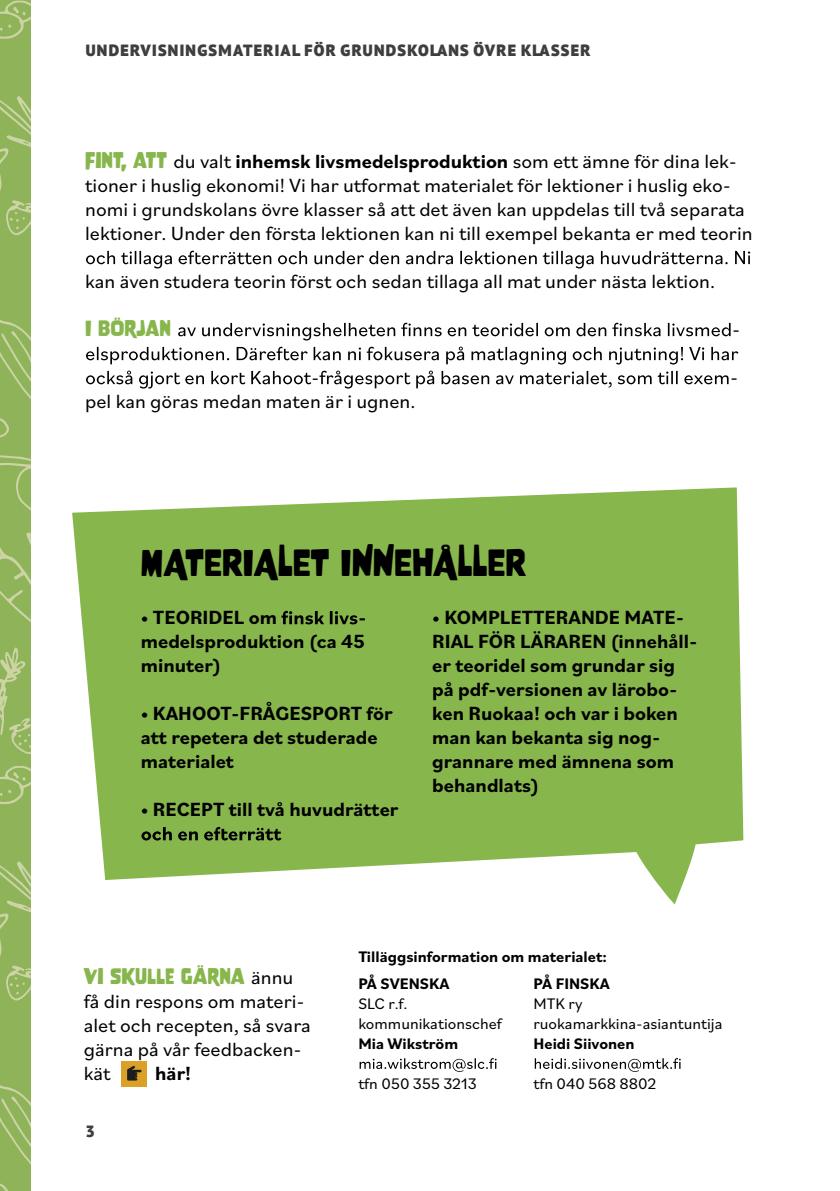
<style>
.page{position:relative;width:840px;height:1191px;background:#fff}
.page>*{position:absolute;margin:0;border:0;box-sizing:border-box;transform-origin:0 0}
.t1{font:34px "Nove";color:#000}
.t2{font:20px/24px "Bilo";color:#000}
.t3{font:700 20px/24px "Bilo";color:#000}
.t4{font:20px "Nove";color:#87b64c}
.t5{font:900 16.2px "PT Sans Pro";letter-spacing:.08em;color:#3e3e3d}
.t6{font:16px/20px "Bilo";color:#000}
.t7{font:700 16px/27px "Bilo";color:#000;text-align:right}
.s1{font-family:"Nove";color:#87b64c}
.s2{font-weight:700}
.s3{font-family:"Bilo";color:#000}
</style>
<div class="page">
<div style="left:0;top:0;width:30px;height:1191px;background:#8eb359"></div>
<svg style="left:0;top:96px;width:30px;height:140px"></svg>
<svg style="left:0;top:0;width:30px;height:39px"></svg>
<svg style="left:0;top:1085px;width:30px;height:106px"></svg>
<svg style="left:0;top:861px;width:30px;height:140px"></svg>
<svg style="left:0;top:765px;width:30px;height:39px"></svg>
<svg style="left:0;top:320px;width:30px;height:434px"></svg>
<svg style="left:86px;top:251px;width:663px;height:17px"></svg>
<svg style="left:178px;top:323px;width:552px;height:17px"></svg>
<svg style="left:86px;top:347px;width:652px;height:17px"></svg>
<svg style="left:86px;top:371px;width:642px;height:17px"></svg>
<svg style="left:72px;top:487px;width:672px;height:417px;background:#99c066"></svg>
<div style="left:121px;top:1061px;width:25px;height:25px;background:#dba026"></div>
<svg style="left:127px;top:1066px;width:14px;height:14px"></svg>
<svg style="left:281px;top:611px;width:83px;height:13px"></svg>
<svg style="left:141px;top:827px;width:140px;height:13px;background:#567330"></svg>
<svg style="left:534px;top:1058px;width:146px;height:13px"></svg>
<svg style="left:359px;top:1058px;width:137px;height:13px"></svg>
<p class="t5" style="left:86px;top:40px;width:506px">UNDERVISNINGSMATERIAL FÖR GRUNDSKOLANS ÖVRE KLASSER</p>
<p class="t2" style="left:85px;top:148px;width:668px"><span class="s1">FINT, ATT</span> du valt <span class="s2">inhemsk livsmedelsproduktion</span> som ett ämne för dina lek&shy;tioner i huslig ekonomi! Vi har utformat materialet för lektioner i huslig eko&shy;nomi i grundskolans övre klasser så att det även kan uppdelas till två separata lektioner. Under den första lektionen kan ni till exempel bekanta er med teorin</p>
<p class="t2" style="left:85px;top:268px;width:631px">kan även studera teorin först och sedan tillaga all mat under nästa lektion.</p>
<p class="t4" style="left:85px;top:316px;width:87px">I BÖRJAN</p>
<p class="t2" style="left:731px;top:316px;width:10px">-</p>
<p class="t2" style="left:85px;top:388px;width:332px">pel kan göras medan maten är i ugnen.</p>
<p class="t2" style="left:729px;top:364px;width:10px">-</p>
<h1 class="t1" style="left:140px;top:543px;width:387px">MATERIALET INNEHÅLLER</h1>
<p class="t3" style="left:141px;top:604px;width:225px">• TEORIDEL om medelsproduktion (ca 45 minuter)</p>
<p class="t3" style="left:141px;top:700px;width:253px">• KAHOOT-FRÅGESPORT för att repetera det studerade materialet</p>
<p class="t3" style="left:141px;top:796px;width:259px">• RECEPT till två huvudrätter</p>
<p class="t3" style="left:432px;top:604px;width:267px">• KOMPLETTERANDE MATE-<br>RIAL FÖR LÄRAREN (innehåll&shy;er teoridel som grundar sig på pdf-versionen av lärobo&shy;ken Ruokaa! och var i boken man kan bekanta sig nog&shy;grannare med ämnena som behandlats)</p>
<p class="t4" style="left:84px;top:964px;width:211px">VI SKULLE GÄRNA <span class="s3">ännu</span></p>
<p class="t2" style="left:84px;top:988px;width:228px">få din respons om materi&shy;alet och recepten, så svara gärna på vår feedbacken&shy;kät</p>
<p class="t3" style="left:155px;top:1060px;width:37px">här!</p>
<p class="t5" style="left:85px;top:1120px;width:12px">3</p>
<p class="t7" style="left:358px;top:942px;width:253px">Tilläggsinformation om materialet:<br>PÅ FINSKA</p>
<p class="t6" style="left:533px;top:992px;width:190px">MTK ry ruokamarkkina-asiantuntija</p>
<p class="t7" style="left:533px;top:1029px;width:103px">Heidi Siivonen</p>
<p class="t6" style="left:533px;top:1072px;width:125px">tfn 040 568 8802</p>
<p class="t7" style="left:358px;top:969px;width:92px">PÅ SVENSKA</p>
<p class="t6" style="left:358px;top:992px;width:145px">SLC r.f. kommunikationschef</p>
<p class="t7" style="left:358px;top:1029px;width:101px">Mia Wikström</p>
<p class="t6" style="left:358px;top:1072px;width:120px">tfn 050 355 3213</p>
</div>
